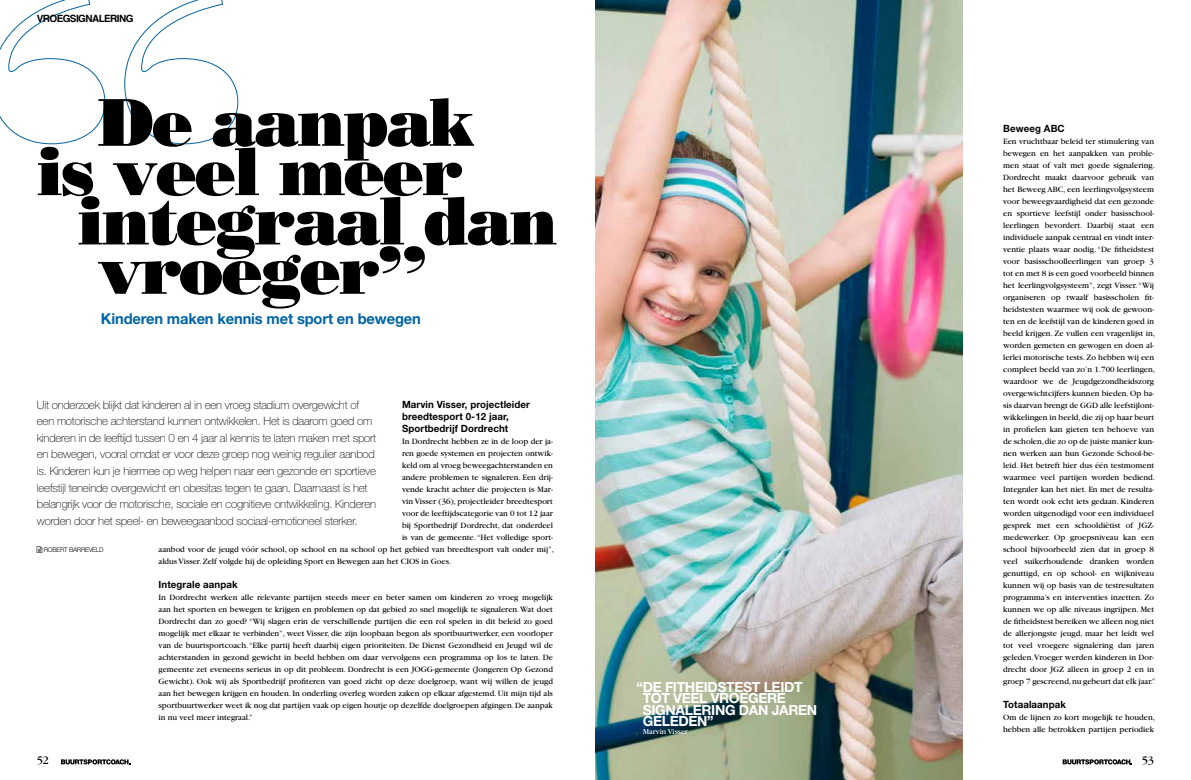
<style>
.page{position:relative;width:1191px;height:780px;background:#fff}
.page>*{position:absolute;margin:0;border:0;box-sizing:border-box;transform-origin:0 0}
.t1{font:67.3px "Bodoni Poster";letter-spacing:-.03em;color:#000}
.t2{font:700 15px "Helvetica Neue";letter-spacing:-.01em;color:#0064a7}
.t3{font:700 14px/11.4px "Helvetica Neue";letter-spacing:-.025em;color:#fff}
.t4{font:12px "Garamond";color:#000}
.t5{font:100 11.5px/16.6px "Helvetica Neue";letter-spacing:-.02em;color:#000}
.t6{font:700 10px/12px "Helvetica Neue";letter-spacing:.01em;color:#000}
.t7{font:700 10px "Helvetica";letter-spacing:-.06em;color:#000}
.t8{font:8.5px/12px "Garamond";color:#000}
.t9{font:8px "Garamond";color:#fff}
.t10{font:300 6.5px "Helvetica Neue";letter-spacing:-.04em;color:#000}
</style>
<div class="page">
<img style="left:595px;top:0;width:367px;height:780px">
<svg style="left:0;top:0;width:238px;height:144px"></svg>
<svg style="left:61px;top:759px;width:69px;height:5px"></svg>
<svg style="left:1062px;top:759px;width:70px;height:5px"></svg>
<p class="t7" style="left:37px;top:11px;width:98px">VROEGSIGNALERING</p>
<h1 class="t1" style="left:98px;top:81px;width:378px">De aanpak</h1>
<h1 class="t1" style="left:37px;top:130px;width:428px">is veel meer</h1>
<h1 class="t1" style="left:78px;top:179px;width:482px">integraal dan</h1>
<h1 class="t1" style="left:98px;top:229px;width:330px">vroeger”</h1>
<h2 class="t2" style="left:101px;top:310px;width:321px">Kinderen maken kennis met sport en bewegen</h2>
<p class="t5" style="left:37px;top:396px;width:341px">Uit onderzoek blijkt dat kinderen al in een vroeg stadium overgewicht of een motorische achterstand kunnen ontwikkelen. Het is daarom goed om kinderen in de leeftijd tussen 0 en 4 jaar al kennis te laten maken met sport en bewegen, vooral omdat er voor deze groep nog weinig regulier aanbod is. Kinderen kun je hiermee op weg helpen naar een gezonde en sportieve leefstijl teneinde overgewicht en obesitas tegen te gaan. Daarnaast is het belangrijk voor de motorische, sociale en cognitieve ontwikkeling. Kinderen worden door het speel- en beweegaanbod sociaal-emotioneel sterker.</p>
<p class="t6" style="left:402px;top:398px;width:129px">Marvin Visser, projectleider breedtesport 0-12 jaar,<br>Sportbedrijf Dordrecht</p>
<p class="t8" style="left:402px;top:435px;width:152px">In Dordrecht hebben ze in de loop der ja-</p>
<p class="t8" style="left:402px;top:447px;width:152px">ren goede systemen en projecten ontwik-</p>
<p class="t8" style="left:402px;top:459px;width:152px">keld om al vroeg beweegachterstanden en</p>
<p class="t8" style="left:402px;top:471px;width:152px">andere problemen te signaleren. Een drij-</p>
<p class="t8" style="left:402px;top:483px;width:152px">vende kracht achter die projecten is Mar-</p>
<p class="t8" style="left:402px;top:495px;width:152px">vin Visser (36), projectleider breedtesport</p>
<p class="t8" style="left:402px;top:507px;width:152px">voor de leeftijdscategorie van 0 tot 12 jaar</p>
<p class="t8" style="left:402px;top:519px;width:152px">bij Sportbedrijf Dordrecht, dat onderdeel</p>
<p class="t8" style="left:402px;top:531px;width:152px">is van de gemeente. “Het volledige sport-</p>
<p class="t8" style="left:159px;top:543px;width:397px">aanbod voor de jeugd vóór school, op school en na school op het gebied van breedtesport valt onder mij”,</p>
<p class="t8" style="left:159px;top:555px;width:294px">aldus Visser. Zelf volgde hij de opleiding Sport en Bewegen aan het CIOS in Goes.</p>
<p class="t6" style="left:159px;top:578px;width:81px">Integrale aanpak</p>
<p class="t8" style="left:159px;top:591px;width:396px;text-align:justify">In Dordrecht werken alle relevante partijen steeds meer en beter samen om kinderen zo vroeg mogelijk aan het sporten en bewegen te krijgen en problemen op dat gebied zo snel mogelijk te signaleren. Wat doet Dordrecht dan zo goed? “Wij slagen erin de verschillende partijen die een rol spelen in dit beleid zo goed mogelijk met elkaar te verbinden”, weet Visser, die zijn loopbaan begon als sportbuurtwerker, een voorloper van de buurtsportcoach. “Elke partij heeft daarbij eigen prioriteiten. De Dienst Gezondheid en Jeugd wil de achterstanden in gezond gewicht in beeld hebben om daar vervolgens een programma op los te laten. De gemeente zet eveneens serieus in op dit probleem. Dordrecht is een JOGG-gemeente (Jongeren Op Gezond Gewicht). Ook wij als Sportbedrijf profiteren van goed zicht op deze doelgroep, want wij willen de jeugd aan het bewegen krijgen en houden. In onderling overleg worden zaken op elkaar afgestemd. Uit mijn tijd als sportbuurtwerker weet ik nog dat partijen vaak op eigen houtje op dezelfde doelgroepen afgingen. De aanpak in nu veel meer integraal.”</p>
<p class="t10" style="left:44px;top:546px;width:61px">ROBERT BARREVELD</p>
<h3 class="t3" style="left:643px;top:680px;width:176px;text-indent:-6px">“DE FITHEIDSTEST LEIDT<br>TOT VEEL VROEGERE<br>SIGNALERING DAN JAREN<br>GELEDEN”</h3>
<p class="t9" style="left:643px;top:727px;width:47px">Marvin Visser</p>
<p class="t6" style="left:1003px;top:122px;width:63px">Beweeg ABC</p>
<p class="t8" style="left:1003px;top:135px;width:154px">Een vruchtbaar beleid ter stimulering van bewegen en het aanpakken van proble&shy;men staat of valt met goede signalering.<br>Dordrecht maakt daarvoor gebruik van het Beweeg ABC, een leerlingvolgsysteem voor beweegvaardigheid dat een gezonde en sportieve leefstijl onder basisschool&shy;leerlingen bevordert. Daarbij staat een individuele aanpak centraal en vindt inter&shy;ventie plaats waar nodig. “De fitheidstest voor basisschoolleerlingen van groep 3 tot en met 8 is een goed voorbeeld binnen het leerlingvolgsysteem”, zegt Visser. “Wij organiseren op twaalf basisscholen fit&shy;heidstesten waarmee wij ook de gewoon&shy;ten en de leefstijl van de kinderen goed in beeld krijgen. Ze vullen een vragenlijst in, worden gemeten en gewogen en doen al&shy;lerlei motorische tests. Zo hebben wij een compleet beeld van zo’n 1.700 leerlingen, waardoor we de Jeugdgezondheidszorg overgewichtcijfers kunnen bieden. Op ba&shy;sis daarvan brengt de GGD alle leefstijlont&shy;wikkelingen in beeld, die zij op haar beurt in profielen kan gieten ten behoeve van de scholen, die zo op de juiste manier kun&shy;nen werken aan hun Gezonde School-be&shy;leid. Het betreft hier dus één testmoment waarmee veel partijen worden bediend.<br>Integraler kan het niet. En met de resulta&shy;ten wordt ook echt iets gedaan. Kinderen worden uitgenodigd voor een individueel gesprek met een schooldiëtist of JGZ&shy;medewerker. Op groepsniveau kan een school bijvoorbeeld zien dat in groep 8 veel suikerhoudende dranken worden genuttigd, en op school- en wijkniveau kunnen wij op basis van de testresultaten programma’s en interventies inzetten. Zo kunnen we op alle niveaus ingrijpen. Met de fitheidstest bereiken we alleen nog niet de allerjongste jeugd, maar het leidt wel tot veel vroegere signalering dan jaren geleden.Vroeger werden kinderen in Dor&shy;drecht door JGZ alleen in groep 2 en in groep 7 gescreend, nu gebeurt dat elk jaar.”</p>
<p class="t6" style="left:1003px;top:698px;width:64px">Totaalaanpak</p>
<p class="t8" style="left:1003px;top:711px;width:153px">Om de lijnen zo kort mogelijk te houden, hebben alle betrokken partijen periodiek</p>
<h3 class="t4" style="left:37px;top:754px;width:14px">52</h3>
<h3 class="t4" style="left:1141px;top:754px;width:14px">53</h3>
</div>
